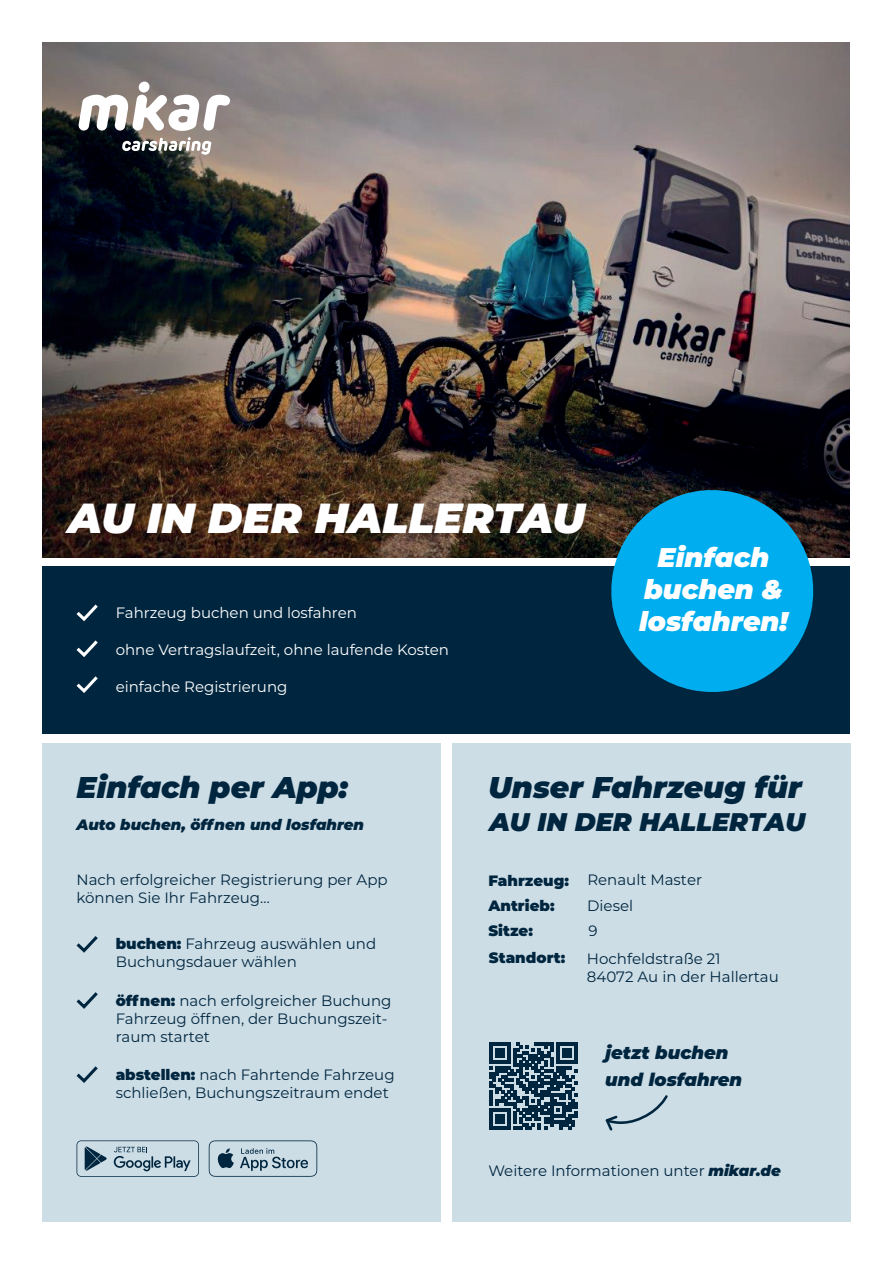
<style>
.page{position:relative;width:893px;height:1263px;background:#fff}
.page>*{position:absolute;margin:0;border:0;box-sizing:border-box;transform-origin:0 0}
.t1{font:italic 100 42px "Montserrat";color:#fff}
.t2{font:italic 900 30px "Montserrat";color:#00263f}
.t3{font:italic 900 27px/32.4px "Montserrat";color:#fff;text-align:center}
.t4{font:italic 900 25.5px "Montserrat";color:#00263f}
.t5{font:italic 900 18px/27px "Montserrat";color:#00263f}
.t6{font:15px/18px "Montserrat";color:#00263f}
.t7{font:15px "Montserrat";color:#fff}
.t8{font:900 15px "Montserrat";color:#00263f}
.t9{font:italic 900 15px "Montserrat";color:#00263f}
.s1{font-weight:900}
.s2{font-weight:900;font-style:italic}
</style>
<div class="page">
<img style="left:43px;top:43px;width:807px;height:515px">
<div style="left:139px;top:82px;width:10px;height:11px;background:#fff;border-radius:50%"></div>
<svg style="left:79px;top:95px;width:151px;height:36px"></svg>
<svg style="left:122px;top:137px;width:89px;height:18px"></svg>
<div style="left:43px;top:566px;width:807px;height:168px;background:#00263f"></div>
<div style="left:42px;top:743px;width:399px;height:478px;background:#cddde6"></div>
<div style="left:452px;top:743px;width:398px;height:478px;background:#cddde6"></div>
<svg style="left:76px;top:604px;width:22px;height:18px"></svg>
<svg style="left:76px;top:936px;width:22px;height:17px"></svg>
<svg style="left:76px;top:992px;width:22px;height:17px"></svg>
<svg style="left:76px;top:1066px;width:22px;height:17px"></svg>
<svg style="left:76px;top:640px;width:22px;height:17px"></svg>
<svg style="left:76px;top:676px;width:22px;height:17px"></svg>
<svg style="left:209px;top:1140px;width:108px;height:37px"></svg>
<svg style="left:77px;top:1140px;width:122px;height:37px"></svg>
<svg style="left:602px;top:481px;width:220px;height:211px;background:#0783b3"></svg>
<svg style="left:490px;top:1042px;width:87px;height:88px"></svg>
<svg style="left:605px;top:1095px;width:63px;height:36px"></svg>
<h1 class="t1" style="left:68px;top:490px;width:519px">AU IN DER HALLERTAU</h1>
<p class="t7" style="left:116px;top:602px;width:243px">Fahrzeug buchen und losfahren</p>
<p class="t7" style="left:116px;top:639px;width:335px">ohne Vertragslaufzeit, ohne laufende Kosten</p>
<p class="t7" style="left:116px;top:676px;width:173px">einfache Registrierung</p>
<h3 class="t3" style="left:639px;top:539px;width:150px">Einfach buchen &amp; losfahren!</h3>
<h2 class="t2" style="left:77px;top:765px;width:273px">Einfach per App:</h2>
<h2 class="t2" style="left:488px;top:765px;width:315px">Unser Fahrzeug für</h2>
<p class="t9" style="left:77px;top:813px;width:289px">Auto buchen, öffnen und losfahren</p>
<h3 class="t4" style="left:489px;top:802px;width:318px">AU IN DER HALLERTAU</h3>
<p class="t6" style="left:77px;top:870px;width:313px">Nach erfolgreicher Registrierung per App können Sie Ihr Fahrzeug…</p>
<p class="t6" style="left:116px;top:934px;width:262px"><span class="s1">buchen:</span> Fahrzeug auswählen und<br>Buchungsdauer wählen</p>
<p class="t6" style="left:116px;top:991px;width:277px"><span class="s1">öffnen:</span> nach erfolgreicher Buchung<br>Fahrzeug öffnen, der Buchungszeit&shy;raum startet</p>
<p class="t6" style="left:116px;top:1065px;width:280px"><span class="s1">abstellen:</span> nach Fahrtende Fahrzeug schließen, Buchungszeitraum endet</p>
<p class="t8" style="left:488px;top:869px;width:82px">Fahrzeug:</p>
<p class="t8" style="left:488px;top:894px;width:68px">Antrieb:</p>
<p class="t8" style="left:488px;top:919px;width:46px">Sitze:</p>
<p class="t8" style="left:489px;top:947px;width:78px">Standort:</p>
<p class="t6" style="left:587px;top:866px;width:116px;line-height:26.4px">Renault Master<br>Diesel</p>
<p class="t6" style="left:587px;top:917px;width:135px;line-height:27.2px">9<br>Hochfeldstraße 21</p>
<p class="t6" style="left:587px;top:967px;width:194px">84072 Au in der Hallertau</p>
<p class="t5" style="left:605px;top:1038px;width:138px">jetzt buchen und losfahren</p>
<p class="t6" style="left:488px;top:1161px;width:294px">Weitere Informationen unter <span class="s2">mikar.de</span></p>
</div>
